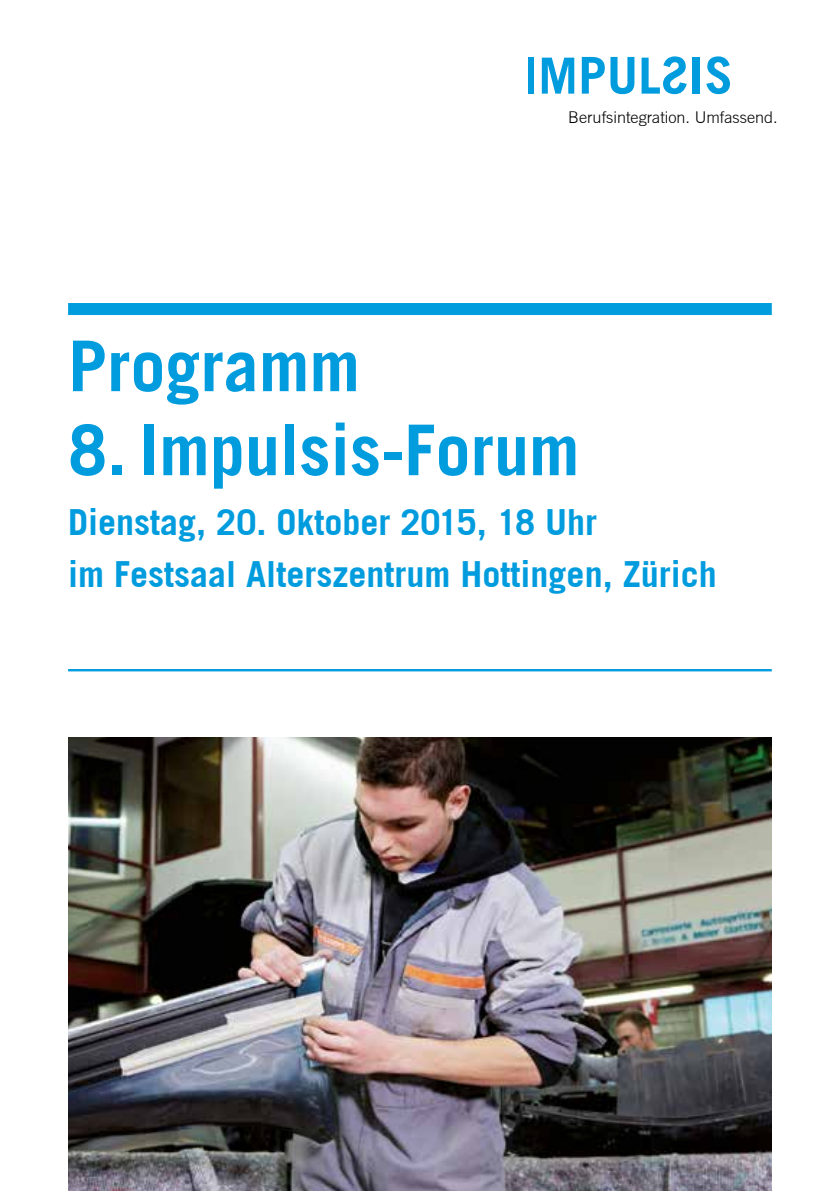
<style>
.page{position:relative;width:840px;height:1191px;background:#fff}
.page>*{position:absolute;margin:0;border:0;box-sizing:border-box;transform-origin:0 0}
.t1{font:700 70px "Trade Gothic";color:#009cde}
.t2{font:700 36px/52px "Trade Gothic";color:#009cde}
.t3{font:300 16.2px "Trade Gothic";color:#000}
</style>
<div class="page">
<div style="left:528px;top:58px;width:6px;height:36px;background:#009cde"></div>
<svg style="left:541px;top:58px;width:33px;height:36px"></svg>
<svg style="left:581px;top:57px;width:23px;height:37px"></svg>
<svg style="left:610px;top:57px;width:24px;height:37px"></svg>
<svg style="left:706px;top:56px;width:23px;height:38px"></svg>
<div style="left:692px;top:58px;width:7px;height:36px;background:#009cde"></div>
<svg style="left:641px;top:56px;width:45px;height:38px"></svg>
<div style="left:68px;top:303px;width:703px;height:12px;background:#009cde"></div>
<hr style="left:68px;top:669px;width:703px;height:2px;background:#009cde">
<img style="left:68px;top:737px;width:703px;height:454px">
<p class="t3" style="left:568px;top:108px;width:211px">Berufsintegration. Umfassend.</p>
<h1 class="t1" style="left:68px;top:323px;width:293px">Programm</h1>
<h1 class="t1" style="left:68px;top:407px;width:512px">8. Impulsis-Forum</h1>
<p class="t2" style="left:68px;top:496px;width:649px">Dienstag, 20. Oktober 2015, 18 Uhr<br>im Festsaal Alterszentrum Hottingen, Zürich</p>
</div>
